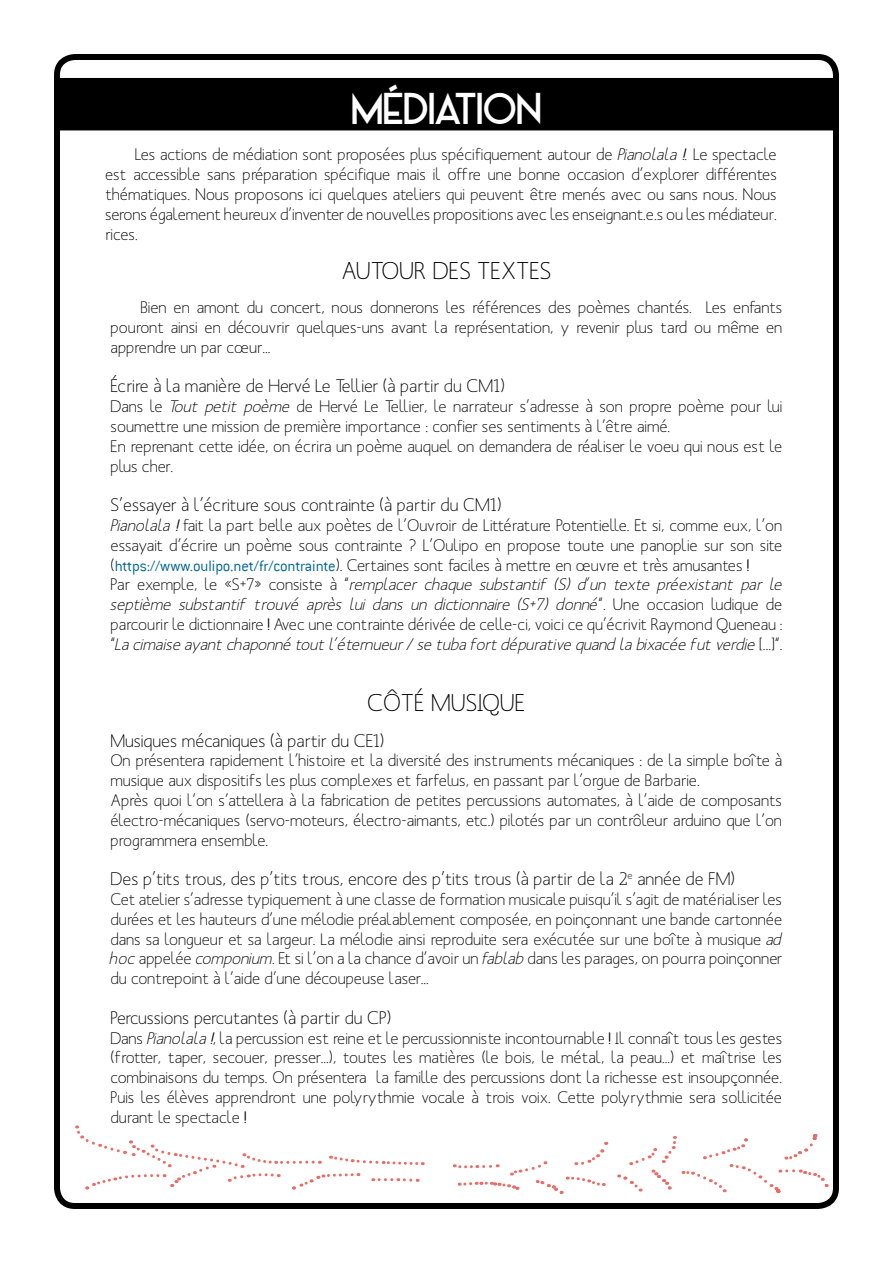
<style>
.page{position:relative;width:893px;height:1263px;background:#fff}
.page>*{position:absolute;margin:0;border:0;box-sizing:border-box;transform-origin:0 0}
.t1{font:24px "Mank Sans";color:#000}
.t2{font:19.05px "Alpaca Scarlett Demo";color:#fff}
.t3{font:18px "Mank Sans";color:#000}
.t4{font:16.5px/19.8px "Mank Sans";color:#000;text-align:justify}
.s1{font-style:italic}
.s2{font-family:"Mank Sans Medium MB";font-style:italic}
.s3{font-family:"Conduit ITC";font-weight:300;color:#006690}
.s4{font-family:"Mank Sans Medium MB"}
</style>
<div class="page">
<div style="left:54px;top:54px;width:785px;height:1155px;border:6px solid #000;border-radius:18px"></div>
<div style="left:60px;top:78px;width:773px;height:52px;background:#000"></div>
<svg style="left:618px;top:1136px;width:59px;height:56px"></svg>
<svg style="left:683px;top:1134px;width:146px;height:59px"></svg>
<svg style="left:75px;top:1125px;width:348px;height:65px"></svg>
<svg style="left:454px;top:1141px;width:155px;height:53px"></svg>
<p class="t2" style="left:352px;top:106px;width:191px">MÉDIATION</p>
<p class="t4" style="left:105px;top:144px;width:673px;text-indent:30px">Les actions de médiation sont proposées plus spécifiquement autour de <span class="s1">Pianolala</span> <span class="s2">!</span><span class="s1">.</span> Le spectacle est accessible sans préparation spécifique mais il offre une bonne occasion d’explorer différentes thématiques. Nous proposons ici quelques ateliers qui peuvent être menés avec ou sans nous. Nous serons également heureux d’inventer de nouvelles propositions avec les enseignant.e.s ou les médiateur. rices.</p>
<h1 class="t1" style="left:342px;top:256px;width:211px">AUTOUR DES TEXTES</h1>
<p class="t4" style="left:111px;top:297px;width:673px;text-indent:30px">Bien en amont du concert, nous donnerons les références des poèmes chantés. Les enfants pouront ainsi en découvrir quelques-uns avant la représentation, y revenir plus tard ou même en apprendre un par cœur...</p>
<p class="t3" style="left:111px;top:375px;width:396px">Écrire à la manière de Hervé Le Tellier (à partir du CM1)</p>
<p class="t4" style="left:111px;top:396px;width:673px;text-align:left">Dans le <span class="s1">Tout petit poème</span> de Hervé Le Tellier, le narrateur s’adresse à son propre poème pour lui soumettre une mission de première importance : confier ses sentiments à l’être aimé.<br>En reprenant cette idée, on écrira un poème auquel on demandera de réaliser le voeu qui nous est le plus cher.</p>
<p class="t3" style="left:111px;top:494px;width:392px">S’essayer à l’écriture sous contrainte (à partir du CM1)</p>
<p class="t4" style="left:111px;top:515px;width:673px;text-align:left"><span class="s1">Pianolala</span> <span class="s2">!</span> fait la part belle aux poètes de l’Ouvroir de Littérature Potentielle. Et si, comme eux, l’on essayait d’écrire un poème sous contrainte ? L’Oulipo en propose toute une panoplie sur son site (<span class="s3">https://www.oulipo.net/fr/contrainte</span>). Certaines sont faciles à mettre en œuvre et très amusantes <span class="s4">!<br></span>Par exemple, le «S+7» consiste à “<span class="s1">remplacer chaque substantif (S) d’un texte préexistant par le septième substantif trouvé après lui dans un dictionnaire (S+7) donné</span>“. Une occasion ludique de parcourir le dictionnaire <span class="s4">!</span> Avec une contrainte dérivée de celle-ci, voici ce qu’écrivit Raymond Queneau : “<span class="s1">La cimaise ayant chaponné tout l’éternueur / se tuba fort dépurative quand la bixacée fut verdie</span> [...]“.</p>
<h1 class="t1" style="left:367px;top:687px;width:160px">CÔTÉ MUSIQUE</h1>
<p class="t3" style="left:110px;top:729px;width:276px">Musiques mécaniques (à partir du CE1)</p>
<p class="t4" style="left:110px;top:750px;width:673px;text-align:left">On présentera rapidement l’histoire et la diversité des instruments mécaniques : de la simple boîte à musique aux dispositifs les plus complexes et farfelus, en passant par l’orgue de Barbarie.<br>Après quoi l’on s’attellera à la fabrication de petites percussions automates, à l’aide de composants électro-mécaniques (servo-moteurs, électro-aimants, etc.) pilotés par un contrôleur arduino que l’on programmera ensemble.</p>
<p class="t3" style="left:110px;top:868px;width:626px">Des p’tits trous, des p’tits trous, encore des p’tits trous (à partir de la 2<sup>e</sup> année de FM)</p>
<p class="t4" style="left:110px;top:889px;width:673px">Cet atelier s’adresse typiquement à une classe de formation musicale puisqu’il s’agit de matérialiser les durées et les hauteurs d’une mélodie préalablement composée, en poinçonnant une bande cartonnée dans sa longueur et sa largeur. La mélodie ainsi reproduite sera exécutée sur une boîte à musique <span class="s1">ad hoc</span> appelée <span class="s1">componium</span>. Et si l’on a la chance d’avoir un <span class="s1">fablab</span> dans les parages, on pourra poinçonner du contrepoint à l’aide d’une découpeuse laser...</p>
<p class="t3" style="left:110px;top:1006px;width:283px">Percussions percutantes (à partir du CP)</p>
<p class="t4" style="left:110px;top:1028px;width:673px">Dans <span class="s1">Pianolala</span> <span class="s2">!</span>, la percussion est reine et le percussionniste incontournable <span class="s4">!</span> Il connaît tous les gestes (frotter, taper, secouer, presser...), toutes les matières (le bois, le métal, la peau...) et maîtrise les combinaisons du temps. On présentera la famille des percussions dont la richesse est insoupçonnée.<br>Puis les élèves apprendront une polyrythmie vocale à trois voix. Cette polyrythmie sera sollicitée durant le spectacle <span class="s4">!</span></p>
</div>
